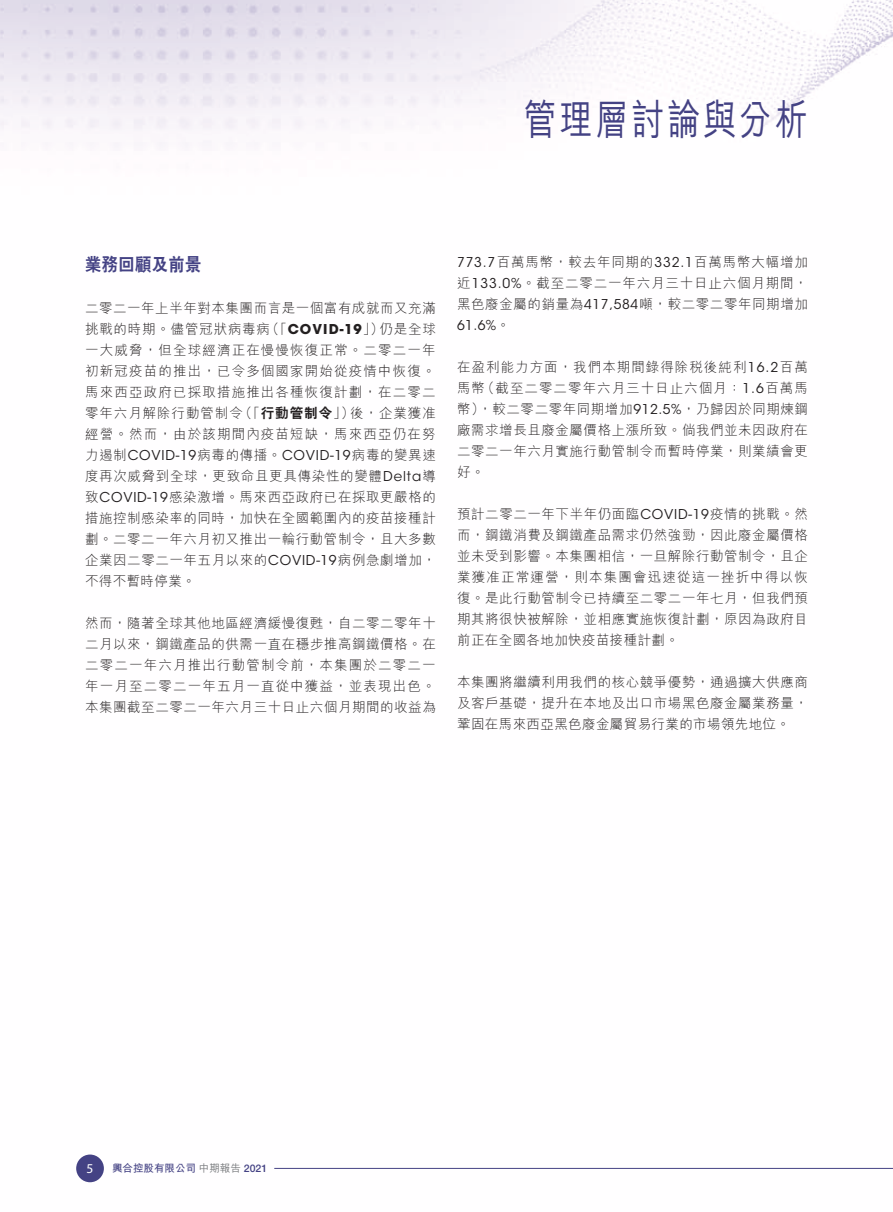
<style>
.page{position:relative;width:893px;height:1212px;background:#fff}
.page>*{position:absolute;margin:0;border:0;box-sizing:border-box;transform-origin:0 0}
.t1{font:500 42px "M Hei HK";letter-spacing:.095em;color:#444284;scale:.78 1}
.t2{font:800 18px "C Hei 2 HK";letter-spacing:.03em;color:#444284;scale:.9 1}
.t3{font:300 13.5px/21px "M Hei HK";letter-spacing:.04em;color:#231f20;text-align:justify}
.t4{font:13.5px "ITC Avant Garde Std";letter-spacing:.06em;color:#231f20}
.t5{font:13.5px "Myriad Pro";color:#fff}
.t6{font:700 10.5px "M Hei HK";color:#444284}
.s1{font-family:"ITC Avant Garde Std";font-weight:700}
.s2{font-family:"C Hei 2 HK";font-weight:800}
.s3{font-family:"M Hei HK";font-weight:300}
.s4{font-family:"ITC Avant Garde Std";font-weight:400}
.s5{font-weight:500;color:#76787b}
.s6{font-family:"Helvetica Neue LT Std";font-weight:500}
</style>
<div class="page">
<img style="left:0;top:0;width:893px;height:1183px">
<hr style="left:274px;top:1168px;width:619px;height:1px;background:#444284">
<div style="left:76px;top:1154px;width:28px;height:28px;background:#444284;border-radius:50%"></div>
<h1 class="t1" style="left:524px;top:89px;width:366px">管理層討論與分析</h1>
<h2 class="t2" style="left:85px;top:252px;width:131px">業務回顧及前景</h2>
<p class="t3" style="left:85px;top:298px;width:352px">二零二一年上半年對本集團而言是一個富有成就而又充滿挑戰的時期。儘管冠狀病毒病（「<span class="s1">COVID-19</span>」）仍是全球一大威脅，但全球經濟正在慢慢恢復正常。二零二一年初新冠疫苗的推出，已令多個國家開始從疫情中恢復。馬來西亞政府已採取措施推出各種恢復計劃，在二零二零年六月解除行動管制令（「<span class="s2">行動管制令</span>」）後，企業獲准經營。然而，由於該期間內疫苗短缺，馬來西亞仍在努</p>
<p class="t4" style="left:85px;top:447px;width:352px"><span class="s3">力遏制</span>COVID-19<span class="s3">病毒的傳播。</span>COVID-19<span class="s3">病毒的變異速</span></p>
<p class="t3" style="left:85px;top:466px;width:352px">度再次威脅到全球，更致命且更具傳染性的變體<span class="s4">Delta</span>導致<span class="s4">COVID-19</span>感染激增。馬來西亞政府已在採取更嚴格的措施控制感染率的同時，加快在全國範圍內的疫苗接種計劃。二零二一年六月初又推出一輪行動管制令，且大多數企業因二零二一年五月以來的<span class="s4">COVID-19</span>病例急劇增加，不得不暫時停業。</p>
<p class="t3" style="left:85px;top:613px;width:352px">然而，隨著全球其他地區經濟緩慢復甦，自二零二零年十二月以來，鋼鐵產品的供需一直在穩步推高鋼鐵價格。在二零二一年六月推出行動管制令前，本集團於二零二一年一月至二零二一年五月一直從中獲益，並表現出色。本集團截至二零二一年六月三十日止六個月期間的收益為</p>
<p class="t3" style="left:457px;top:252px;width:352px"><span class="s4">773.7</span>百萬馬幣，較去年同期的<span class="s4">332.1</span>百萬馬幣大幅增加近<span class="s4">133.0%</span>。截至二零二一年六月三十日止六個月期間，黑色廢金屬的銷量為<span class="s4">417,584</span>噸，較二零二零年同期增加</p>
<p class="t4" style="left:457px;top:317px;width:55px">61.6%<span class="s3">。</span></p>
<p class="t3" style="left:457px;top:357px;width:352px">在盈利能力方面，我們本期間錄得除稅後純利<span class="s4">16.2</span>百萬馬幣（截至二零二零年六月三十日止六個月：<span class="s4">1.6</span>百萬馬幣），較二零二零年同期增加<span class="s4">912.5%</span>，乃歸因於同期煉鋼廠需求增長且廢金屬價格上漲所致。倘我們並未因政府在二零二一年六月實施行動管制令而暫時停業，則業績會更好。</p>
<p class="t3" style="left:457px;top:504px;width:352px">預計二零二一年下半年仍面臨<span class="s4">COVID-19</span>疫情的挑戰。然而，鋼鐵消費及鋼鐵產品需求仍然強勁，因此廢金屬價格並未受到影響。本集團相信，一旦解除行動管制令，且企業獲准正常運營，則本集團會迅速從這一挫折中得以恢復。是此行動管制令已持續至二零二一年七月，但我們預期其將很快被解除，並相應實施恢復計劃，原因為政府目前正在全國各地加快疫苗接種計劃。</p>
<p class="t3" style="left:457px;top:672px;width:352px">本集團將繼續利用我們的核心競爭優勢，通過擴大供應商及客戶基礎，提升在本地及出口市場黑色廢金屬業務量，鞏固在馬來西亞黑色廢金屬貿易行業的市場領先地位。</p>
<p class="t5" style="left:87px;top:1160px;width:8px">5</p>
<p class="t6" style="left:112px;top:1161px;width:157px">興合控股有限公司<span class="s5">中期報告</span> <span class="s6">2021</span></p>
</div>
